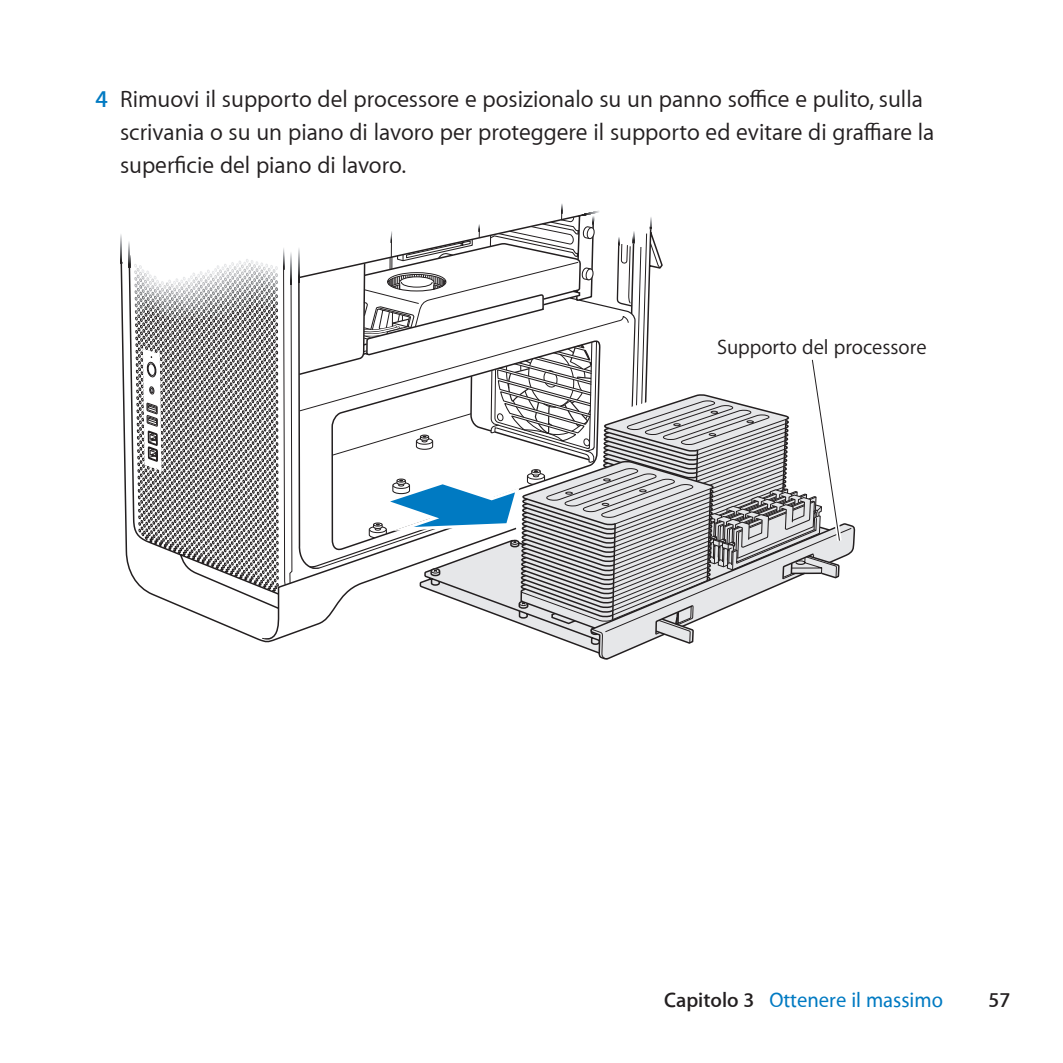
<style>
.page{position:relative;width:1063px;height:1063px;background:#fff}
.page>*{position:absolute;margin:0;border:0;box-sizing:border-box;transform-origin:0 0}
.t1{font:24px/33px "Myriad Set Text";color:#231f20}
.t2{font:500 21px "Myriad Set";color:#007ac2}
.t3{font:21px "Myriad Set Text";color:#231f20}
.t4{font:600 21px "Myriad Set";color:#231f20}
.s1{font-family:"Myriad Set";font-weight:600;color:#007ac2}
.s2{font-weight:600;color:#231f20}
</style>
<div class="page">
<svg style="left:120px;top:203px;width:736px;height:457px"></svg>
<p class="t1" style="left:120px;top:82px;width:816px;text-indent:-24px"><span class="s1">4</span> Rimuovi il supporto del processore e posizionalo su un panno soffice e pulito, sulla scrivania o su un piano di lavoro per proteggere il supporto ed evitare di graffiare la superficie del piano di lavoro.</p>
<p class="t3" style="left:717px;top:334px;width:211px">Supporto del processore</p>
<p class="t2" style="left:664px;top:987px;width:280px"><span class="s2">Capitolo 3</span> Ottenere il massimo</p>
<p class="t4" style="left:989px;top:987px;width:23px">57</p>
</div>
